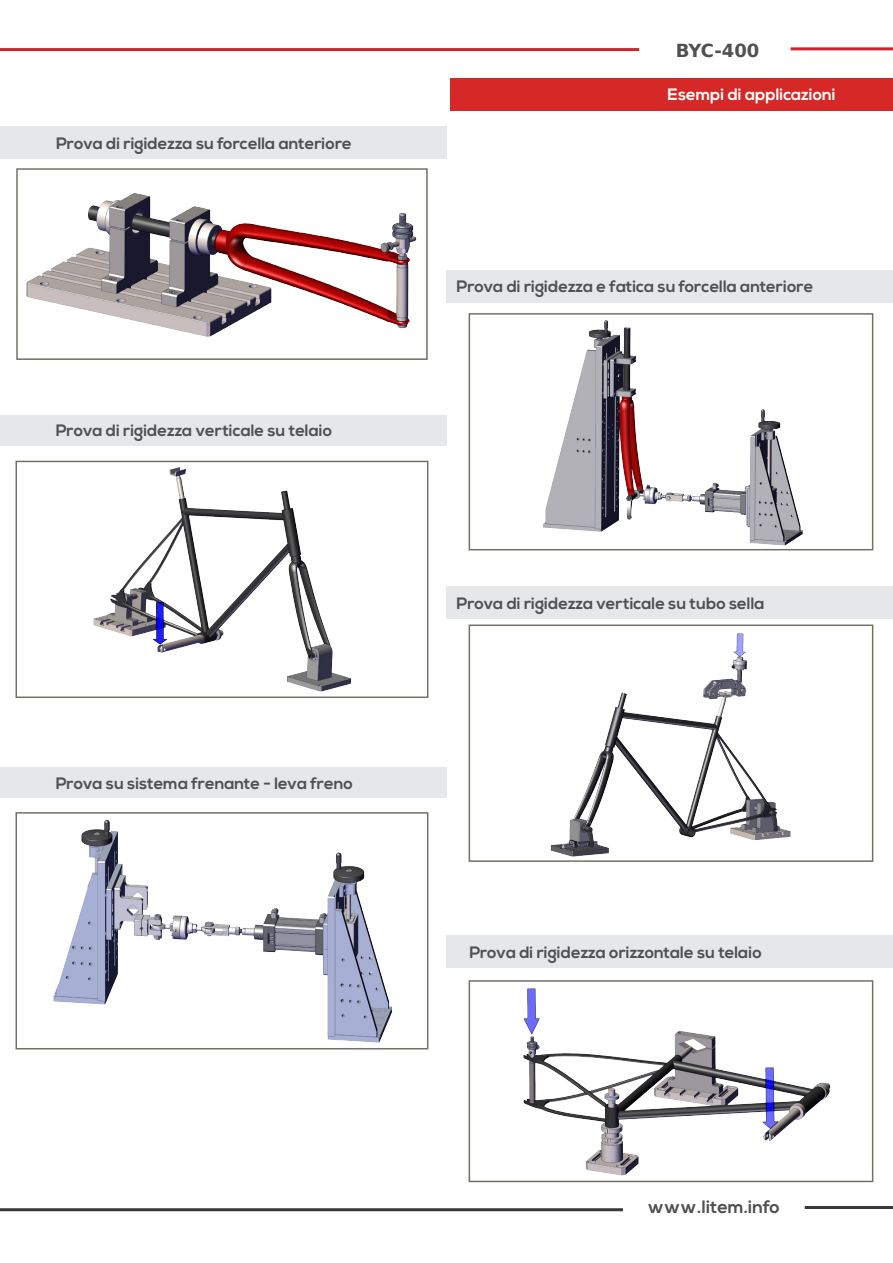
<style>
.page{position:relative;width:893px;height:1263px;background:#fff}
.page>*{position:absolute;margin:0;border:0;box-sizing:border-box;transform-origin:0 0}
.t1{font:700 18px "Nexa";color:#505052}
.t2{font:700 18px "DejaVu Sans";letter-spacing:-.02em;color:#505052}
.t3{font:700 16.5px "Nexa";color:#505052}
.t4{font:700 16.5px "Nexa";color:#fff}
</style>
<div class="page">
<hr style="left:0;top:1208px;width:623px;height:3px;background:#383839">
<hr style="left:805px;top:1206px;width:88px;height:3px;background:#383839">
<hr style="left:0;top:48px;width:639px;height:3px;background:#d1232a">
<hr style="left:790px;top:47px;width:103px;height:3px;background:#d1232a">
<div style="left:451px;top:78px;width:442px;height:33px;background:#d52827"></div>
<div style="left:0;top:126px;width:446px;height:33px;background:#e6e7e9"></div>
<div style="left:446px;top:270px;width:447px;height:32px;background:#e6e7e9"></div>
<div style="left:0;top:415px;width:446px;height:30px;background:#e6e7e9"></div>
<div style="left:446px;top:586px;width:447px;height:33px;background:#e6e7e9"></div>
<img style="left:26px;top:193px;width:391px;height:144px">
<div style="left:16px;top:168px;width:412px;height:192px;border:2px solid #717267"></div>
<img style="left:523px;top:988px;width:308px;height:188px">
<div style="left:469px;top:980px;width:404px;height:202px;border:2px solid #717267"></div>
<img style="left:93px;top:467px;width:258px;height:225px">
<div style="left:16px;top:461px;width:412px;height:237px;border:2px solid #717267"></div>
<img style="left:550px;top:633px;width:241px;height:224px">
<div style="left:469px;top:624px;width:404px;height:238px;border:2px solid #717267"></div>
<div style="left:0;top:768px;width:446px;height:30px;background:#e6e7e9"></div>
<img style="left:53px;top:819px;width:339px;height:224px">
<div style="left:16px;top:812px;width:412px;height:237px;border:2px solid #717267"></div>
<div style="left:446px;top:935px;width:447px;height:33px;background:#e6e7e9"></div>
<img style="left:543px;top:320px;width:260px;height:226px">
<div style="left:469px;top:313px;width:404px;height:237px;border:2px solid #717267"></div>
<p class="t3" style="left:56px;top:134px;width:297px">Prova di rigidezza su forcella anteriore</p>
<p class="t3" style="left:56px;top:421px;width:278px">Prova di rigidezza verticale su telaio</p>
<p class="t3" style="left:56px;top:774px;width:299px">Prova su sistema frenante - leva freno</p>
<p class="t2" style="left:676px;top:36px;width:85px">BYC-400</p>
<p class="t4" style="left:668px;top:85px;width:170px">Esempi di applicazioni</p>
<p class="t3" style="left:457px;top:277px;width:358px">Prova di rigidezza e fatica su forcella anteriore</p>
<p class="t3" style="left:457px;top:594px;width:309px">Prova di rigidezza verticale su tubo sella</p>
<p class="t3" style="left:469px;top:942px;width:294px">Prova di rigidezza orizzontale su telaio</p>
<p class="t1" style="left:648px;top:1196px;width:134px">www.litem.info</p>
</div>
